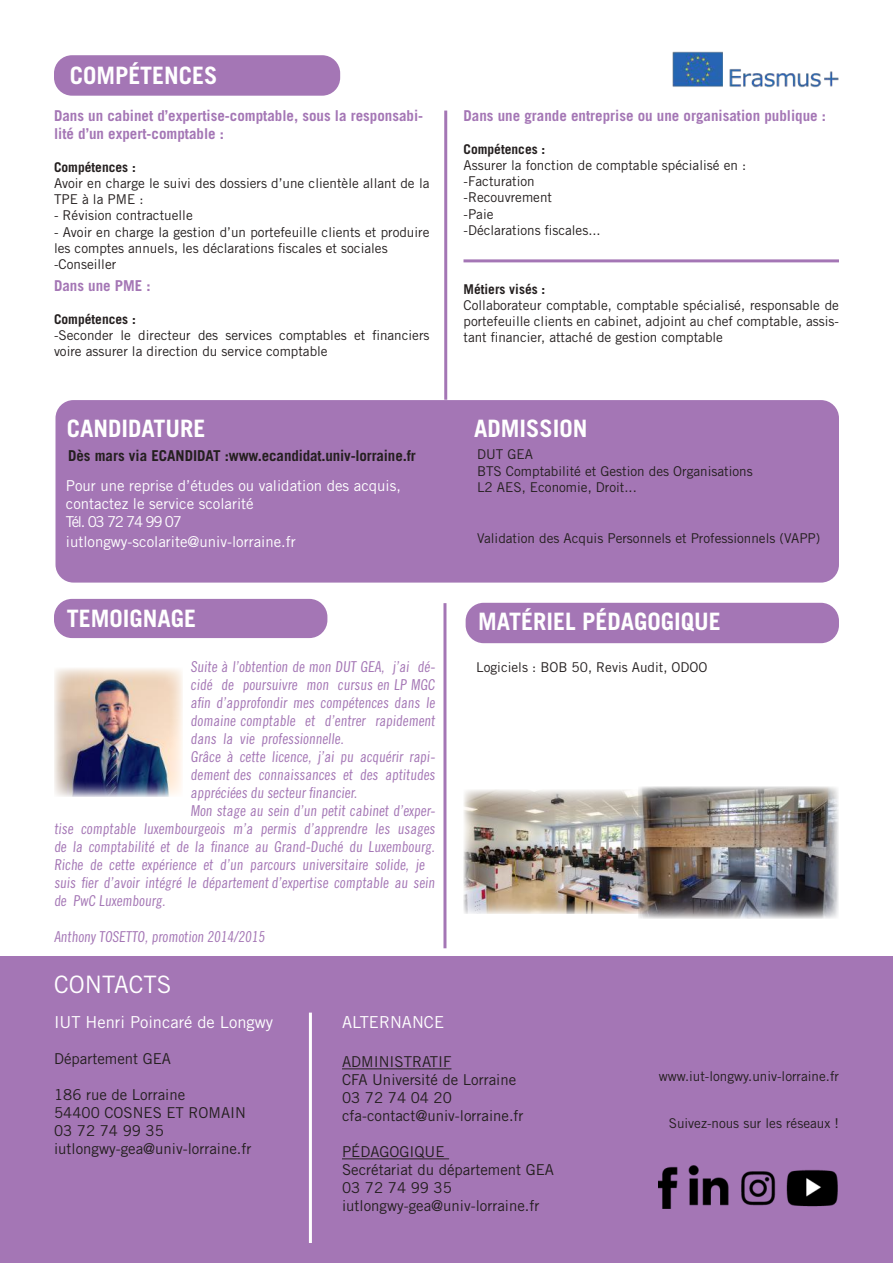
<style>
.page{position:relative;width:893px;height:1263px;background:#fff}
.page>*{position:absolute;margin:0;border:0;box-sizing:border-box;transform-origin:0 0}
.t1{font:700 24px "Trade Gothic LT Std";color:#fff}
.t2{font:24px "Trade Gothic LT Std";color:#fff}
.t3{font:16.5px "Trade Gothic LT Std";color:#fff}
.t4{font:15px "Trade Gothic LT Std Cn 18";color:#a476b5}
.t5{font:15px/18px "Trade Gothic LT Std";color:#241f1f}
.t6{font:700 15px/18px "Trade Gothic LT Std";color:#a476b5}
.t7{font:15px/18px "Trade Gothic LT Std";color:#fff}
.t8{font:700 15px "Trade Gothic LT Std";letter-spacing:-.01em;color:#241f1f}
.t9{font:13.5px/16.2px "Trade Gothic LT Std";color:#241f1f}
.t10{font:700 13.5px "Trade Gothic LT Std";color:#241f1f}
</style>
<div class="page">
<div style="left:54px;top:599px;width:273px;height:39px;background:#a476b5;border-radius:18px"></div>
<div style="left:0;top:956px;width:893px;height:307px;background:#a476b5"></div>
<div style="left:54px;top:55px;width:286px;height:41px;background:#a476b5;border-radius:18px"></div>
<img style="left:658px;top:1165px;width:180px;height:44px">
<hr style="left:342px;top:1068px;width:109px;height:1px;background:#241f1f">
<hr style="left:342px;top:1158px;width:107px;height:1px;background:#241f1f">
<hr style="left:309px;top:1012px;width:3px;height:231px;background:#fff">
<hr style="left:444px;top:111px;width:3px;height:289px;background:#a476b5">
<div style="left:56px;top:400px;width:783px;height:183px;background:#a476b5;border-radius:18px"></div>
<hr style="left:443px;top:603px;width:3px;height:345px;background:#a476b5">
<img style="left:54px;top:668px;width:129px;height:129px">
<img style="left:463px;top:789px;width:175px;height:125px">
<img style="left:638px;top:787px;width:201px;height:131px">
<img style="left:672px;top:51px;width:167px;height:37px">
<div style="left:466px;top:603px;width:373px;height:40px;background:#a476b5;border-radius:18px"></div>
<hr style="left:463px;top:259px;width:376px;height:3px;background:#a476b5">
<h1 class="t1" style="left:70px;top:61px;width:149px">COMPÉTENCES</h1>
<p class="t6" style="left:54px;top:107px;width:371px">Dans un cabinet d’expertise-comptable, sous la responsabi&shy;lité d’un expert-comptable :</p>
<p class="t10" style="left:54px;top:159px;width:83px">Compétences :</p>
<p class="t9" style="left:54px;top:175px;width:377px">Avoir en charge le suivi des dossiers d’une clientèle allant de la<br>TPE à la PME :</p>
<p class="t9" style="left:54px;top:207px;width:140px">- Révision contractuelle</p>
<p class="t9" style="left:54px;top:224px;width:377px">- Avoir en charge la gestion d’un portefeuille clients et produire les comptes annuels, les déclarations fiscales et sociales -Conseiller</p>
<p class="t6" style="left:54px;top:277px;width:98px">Dans une PME :</p>
<p class="t10" style="left:54px;top:311px;width:83px">Compétences :</p>
<p class="t9" style="left:54px;top:327px;width:377px">-Seconder le directeur des services comptables et financiers voire assurer la direction du service comptable</p>
<h1 class="t1" style="left:67px;top:414px;width:140px">CANDIDATURE</h1>
<p class="t8" style="left:68px;top:446px;width:349px">Dès mars via ECANDIDAT :www.ecandidat.univ-lorraine.fr</p>
<p class="t7" style="left:66px;top:477px;width:336px">Pour une reprise d’études ou validation des acquis, contactez le service scolarité<br>Tél. 03 72 74 99 07</p>
<p class="t7" style="left:66px;top:533px;width:231px">iutlongwy-scolarite@univ-lorraine.fr</p>
<h1 class="t1" style="left:67px;top:603px;width:131px">TEMOIGNAGE</h1>
<p class="t4" style="left:190px;top:658px;width:248px">Suite à l’obtention de mon DUT GEA, j’ai dé-</p>
<p class="t4" style="left:190px;top:676px;width:248px">cidé de poursuivre mon cursus en LP MGC</p>
<p class="t4" style="left:190px;top:694px;width:248px">afin d’approfondir mes compétences dans le</p>
<p class="t4" style="left:190px;top:712px;width:248px">domaine comptable et d’entrer rapidement</p>
<p class="t4" style="left:190px;top:730px;width:157px">dans la vie professionnelle.</p>
<p class="t4" style="left:190px;top:748px;width:248px">Grâce à cette licence, j’ai pu acquérir rapi-</p>
<p class="t4" style="left:190px;top:766px;width:248px">dement des connaissances et des aptitudes</p>
<p class="t4" style="left:190px;top:784px;width:170px">appréciées du secteur financier.</p>
<p class="t4" style="left:190px;top:802px;width:248px">Mon stage au sein d’un petit cabinet d’exper-</p>
<p class="t4" style="left:54px;top:820px;width:384px">tise comptable luxembourgeois m’a permis d’apprendre les usages</p>
<p class="t4" style="left:54px;top:838px;width:384px">de la comptabilité et de la finance au Grand-Duché du Luxembourg.</p>
<p class="t4" style="left:54px;top:856px;width:374px">Riche de cette expérience et d’un parcours universitaire solide, je</p>
<p class="t4" style="left:54px;top:874px;width:384px">suis fier d’avoir intégré le département d’expertise comptable au sein</p>
<p class="t4" style="left:54px;top:892px;width:115px">de PwC Luxembourg.</p>
<p class="t4" style="left:54px;top:928px;width:214px">Anthony TOSETTO, promotion 2014/2015</p>
<p class="t6" style="left:463px;top:107px;width:364px">Dans une grande entreprise ou une organisation publique :</p>
<p class="t10" style="left:463px;top:141px;width:83px">Compétences :</p>
<p class="t9" style="left:463px;top:157px;width:284px">Assurer la fonction de comptable spécialisé en : -Facturation<br>-Recouvrement<br>-Paie<br>-Déclarations fiscales...</p>
<p class="t10" style="left:463px;top:281px;width:83px">Métiers visés :</p>
<p class="t9" style="left:463px;top:297px;width:377px;text-align:justify">Collaborateur comptable, comptable spécialisé, responsable de portefeuille clients en cabinet, adjoint au chef comptable, assis&shy;tant financier, attaché de gestion comptable</p>
<h1 class="t1" style="left:474px;top:414px;width:115px">ADMISSION</h1>
<p class="t9" style="left:477px;top:446px;width:277px">DUT GEA<br>BTS Comptabilité et Gestion des Organisations<br>L2 AES, Economie, Droit...</p>
<p class="t9" style="left:477px;top:530px;width:345px">Validation des Acquis Personnels et Professionnels (VAPP)</p>
<h1 class="t1" style="left:478px;top:607px;width:244px">MATÉRIEL PÉDAGOGIQUE</h1>
<p class="t9" style="left:476px;top:659px;width:233px">Logiciels : BOB 50, Revis Audit, ODOO</p>
<h1 class="t2" style="left:54px;top:970px;width:119px">CONTACTS</h1>
<p class="t3" style="left:54px;top:1012px;width:221px">IUT Henri Poincaré de Longwy</p>
<p class="t5" style="left:54px;top:1049px;width:119px">Département GEA</p>
<p class="t5" style="left:54px;top:1085px;width:199px">186 rue de Lorraine<br>54400 COSNES ET ROMAIN<br>03 72 74 99 35 iutlongwy-gea@univ-lorraine.fr</p>
<p class="t3" style="left:342px;top:1012px;width:104px">ALTERNANCE</p>
<p class="t5" style="left:342px;top:1053px;width:183px">ADMINISTRATIF<br>CFA Université de Lorraine<br>03 72 74 04 20 cfa-contact@univ-lorraine.fr</p>
<p class="t5" style="left:342px;top:1143px;width:214px">PÉDAGOGIQUE<br>Secrétariat du département GEA<br>03 72 74 99 35 iutlongwy-gea@univ-lorraine.fr</p>
<p class="t9" style="left:659px;top:1067px;width:182px">www.iut-longwy.univ-lorraine.fr</p>
<p class="t9" style="left:669px;top:1115px;width:172px">Suivez-nous sur les réseaux !</p>
</div>
